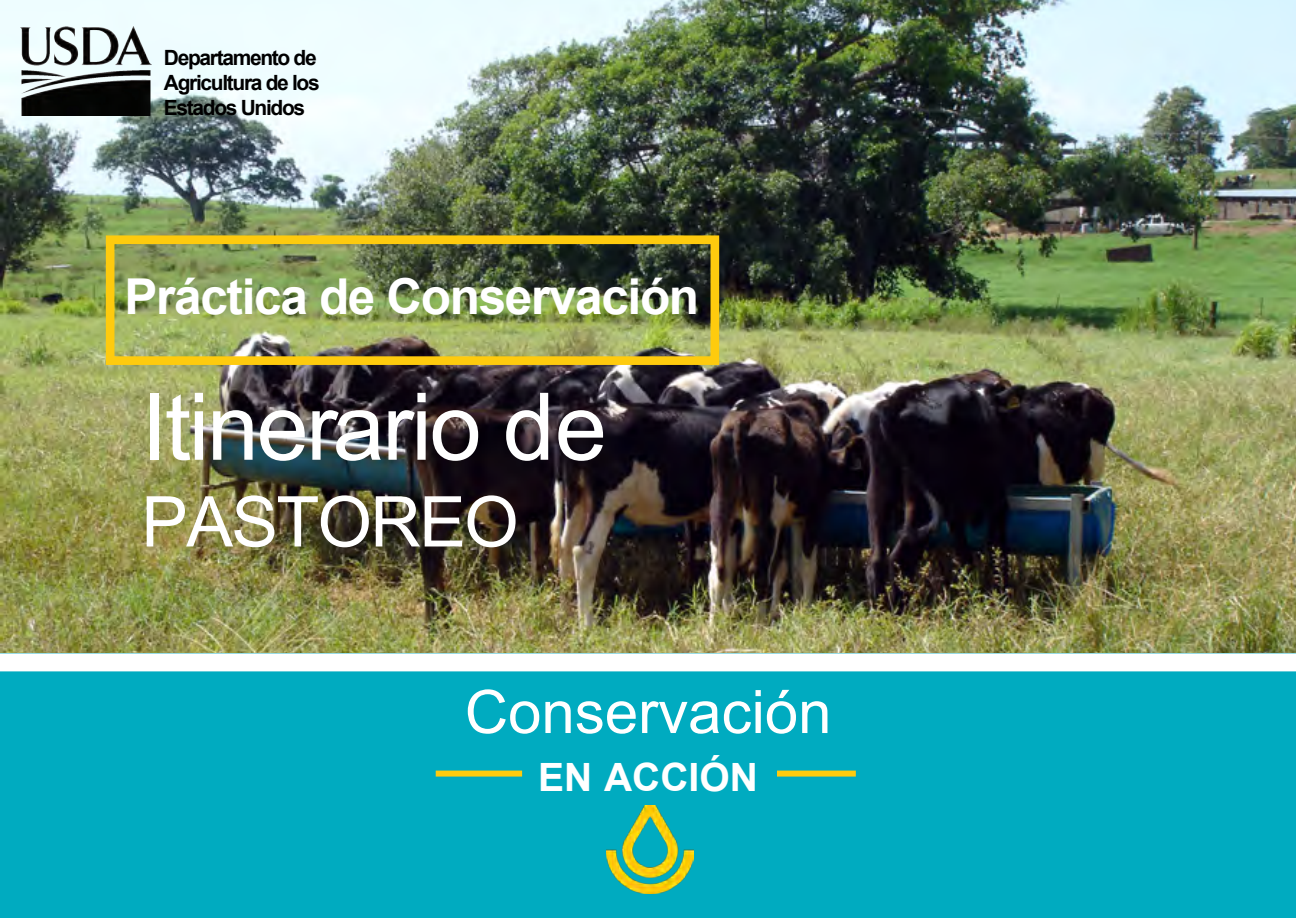
<style>
.page{position:relative;width:1296px;height:918px;background:#fff}
.page>*{position:absolute;margin:0;border:0;box-sizing:border-box;transform-origin:0 0}
.t1{font:93.6px "Arial";letter-spacing:-.025em;color:#fff}
.t2{font:70.2px "Arial";letter-spacing:-.025em;color:#fff}
.t3{font:60px "Arial";color:#fff}
.t4{font:700 49.5px "Arial";letter-spacing:-.025em;color:#fff}
.t5{font:700 39px "Arial";color:#fff}
.t6{font:700 21px/25.2px "Arial";letter-spacing:-.065em;color:#000}
</style>
<div class="page">
<img style="left:0;top:0;width:1296px;height:653px">
<div style="left:0;top:653px;width:1296px;height:265px;background:#00abc0"></div>
<div style="left:106px;top:235px;width:613px;height:130px;border:9px solid #fecb0e"></div>
<div style="left:0;top:653px;width:1296px;height:18px;background:#fff"></div>
<div style="left:777px;top:771px;width:79px;height:6px;background:#fecb0e"></div>
<div style="left:436px;top:771px;width:86px;height:6px;background:#fecb0e"></div>
<img style="left:21px;top:26px;width:130px;height:90px">
<img style="left:607px;top:806px;width:86px;height:87px">
<p class="t6" style="left:164px;top:45px;width:157px">Departamento de<br>Agricultura de los<br>Estados Unidos</p>
<h3 class="t4" style="left:125px;top:261px;width:576px">Práctica de Conservación</h3>
<h1 class="t1" style="left:141px;top:362px;width:467px">Itinerario de</h1>
<h2 class="t2" style="left:141px;top:473px;width:379px">PASTOREO</h2>
<h3 class="t3" style="left:465px;top:671px;width:368px">Conservación</h3>
<h3 class="t5" style="left:538px;top:750px;width:221px">EN ACCIÓN</h3>
</div>
